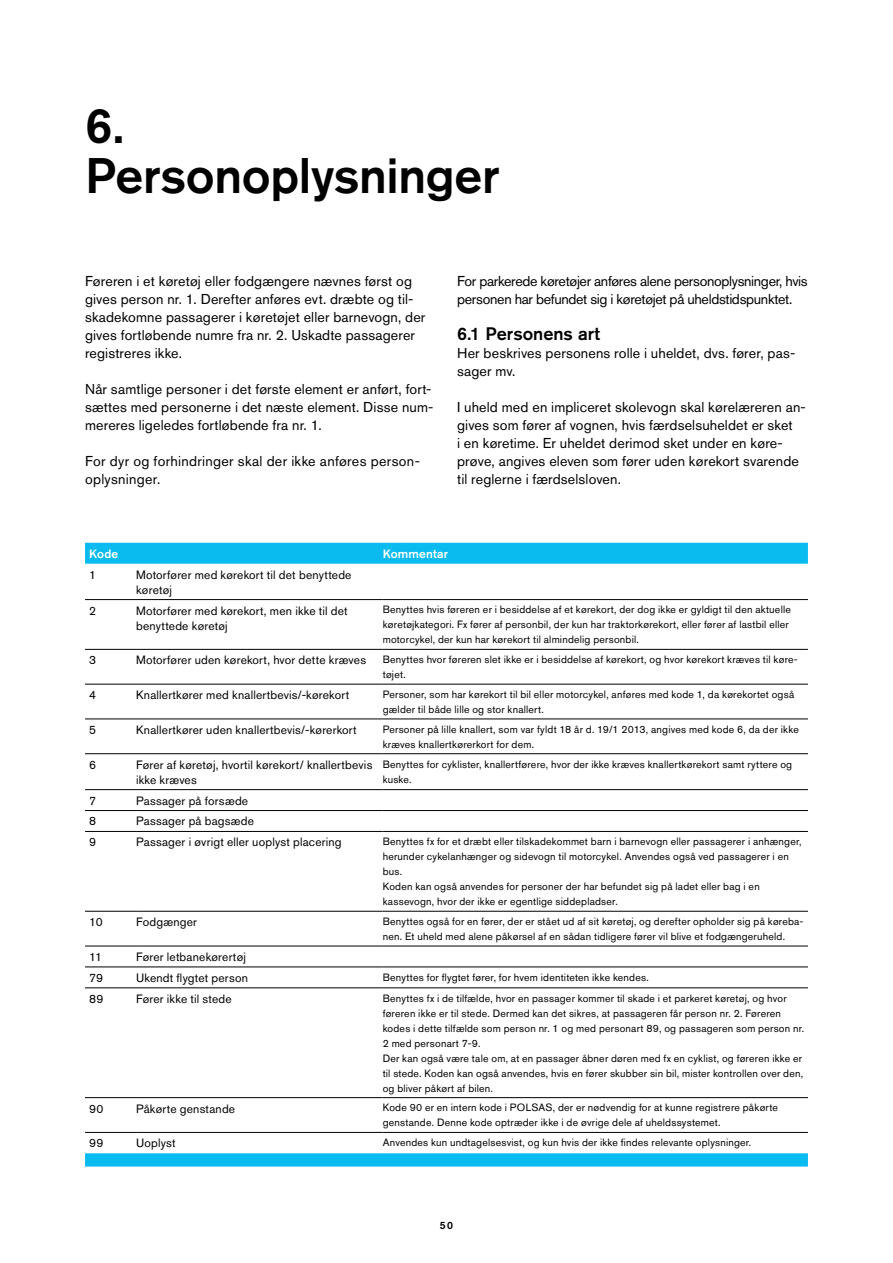
<style>
.page{position:relative;width:893px;height:1263px;background:#fff}
.page>*{position:absolute;margin:0;border:0;box-sizing:border-box;transform-origin:0 0}
.t1{font:500 49.5px/49.5px "Akzidenz Grotesk Std";letter-spacing:-.01em;color:#000}
.t2{font:500 18px "Akzidenz Grotesk Std";color:#000}
.t3{font:14.25px/18px "Akzidenz Grotesk Std";letter-spacing:.01em;color:#000}
.t4{font:14.25px/18px "Akzidenz Grotesk Std";letter-spacing:-.02em;color:#000}
.t5{font:12px/15px "Akzidenz Grotesk Std";letter-spacing:.015em;color:#000}
.t6{font:500 12px "Akzidenz Grotesk Std";letter-spacing:.015em;color:#fff}
.t7{font:10.5px/15px "Akzidenz Grotesk Std";letter-spacing:.02em;color:#000}
.t8{font:500 10.5px "Akzidenz Grotesk Std";color:#000}
</style>
<div class="page">
<svg style="left:85px;top:543px;width:723px;height:623px"></svg>
<hr style="left:85px;top:599px;width:51px;height:1px;background:#000">
<hr style="left:136px;top:599px;width:247px;height:1px;background:#000">
<hr style="left:383px;top:599px;width:425px;height:1px;background:#000">
<hr style="left:85px;top:649px;width:51px;height:1px;background:#000">
<hr style="left:136px;top:649px;width:247px;height:1px;background:#000">
<hr style="left:383px;top:649px;width:425px;height:1px;background:#000">
<hr style="left:85px;top:684px;width:51px;height:1px;background:#000">
<hr style="left:136px;top:684px;width:247px;height:1px;background:#000">
<hr style="left:383px;top:684px;width:425px;height:1px;background:#000">
<hr style="left:85px;top:719px;width:51px;height:1px;background:#000">
<hr style="left:136px;top:719px;width:247px;height:1px;background:#000">
<hr style="left:383px;top:719px;width:425px;height:1px;background:#000">
<hr style="left:85px;top:753px;width:51px;height:1px;background:#000">
<hr style="left:136px;top:753px;width:247px;height:1px;background:#000">
<hr style="left:383px;top:753px;width:425px;height:1px;background:#000">
<hr style="left:85px;top:789px;width:51px;height:1px;background:#000">
<hr style="left:136px;top:789px;width:247px;height:1px;background:#000">
<hr style="left:383px;top:789px;width:425px;height:1px;background:#000">
<hr style="left:85px;top:810px;width:51px;height:1px;background:#000">
<hr style="left:136px;top:810px;width:247px;height:1px;background:#000">
<hr style="left:383px;top:810px;width:425px;height:1px;background:#000">
<hr style="left:85px;top:831px;width:51px;height:1px;background:#000">
<hr style="left:136px;top:831px;width:247px;height:1px;background:#000">
<hr style="left:383px;top:831px;width:425px;height:1px;background:#000">
<hr style="left:85px;top:911px;width:51px;height:1px;background:#000">
<hr style="left:136px;top:911px;width:247px;height:1px;background:#000">
<hr style="left:383px;top:911px;width:425px;height:1px;background:#000">
<hr style="left:85px;top:946px;width:51px;height:1px;background:#000">
<hr style="left:136px;top:946px;width:247px;height:1px;background:#000">
<hr style="left:383px;top:946px;width:425px;height:1px;background:#000">
<hr style="left:85px;top:967px;width:51px;height:1px;background:#000">
<hr style="left:136px;top:967px;width:247px;height:1px;background:#000">
<hr style="left:383px;top:967px;width:425px;height:1px;background:#000">
<hr style="left:85px;top:987px;width:51px;height:1px;background:#000">
<hr style="left:136px;top:987px;width:247px;height:1px;background:#000">
<hr style="left:383px;top:987px;width:425px;height:1px;background:#000">
<hr style="left:85px;top:1097px;width:51px;height:1px;background:#000">
<hr style="left:136px;top:1097px;width:247px;height:1px;background:#000">
<hr style="left:383px;top:1097px;width:425px;height:1px;background:#000">
<hr style="left:85px;top:1132px;width:51px;height:1px;background:#000">
<hr style="left:136px;top:1132px;width:247px;height:1px;background:#000">
<hr style="left:383px;top:1132px;width:425px;height:1px;background:#000">
<h1 class="t1" style="left:85px;top:100px;width:416px">6.<br>Personoplysninger</h1>
<p class="t3" style="left:85px;top:272px;width:342px">Føreren i et køretøj eller fodgængere nævnes først og gives person nr. 1. Derefter anføres evt. dræbte og til&shy;skadekomne passagerer i køretøjet eller barnevogn, der gives fortløbende numre fra nr. 2. Uskadte passagerer registreres ikke.</p>
<h3 class="t3" style="left:85px;top:380px;width:350px">Når samtlige personer i det første element er anført, fort&shy;sættes med personerne i det næste element. Disse num&shy;mereres ligeledes fortløbende fra nr. 1.</h3>
<h3 class="t3" style="left:85px;top:452px;width:336px">For dyr og forhindringer skal der ikke anføres person&shy;oplysninger.</h3>
<h3 class="t4" style="left:457px;top:272px;width:352px">For parkerede køretøjer anføres alene personoplysninger, hvis personen har befundet sig i køretøjet på uheldstidspunktet.</h3>
<h2 class="t2" style="left:457px;top:323px;width:145px">6.1 Personens art</h2>
<h3 class="t3" style="left:457px;top:344px;width:340px">Her beskrives personens rolle i uheldet, dvs. fører, pas&shy;sager mv.</h3>
<p class="t3" style="left:457px;top:398px;width:350px">I uheld med en impliceret skolevogn skal kørelæreren an&shy;gives som fører af vognen, hvis færdselsuheldet er sket<br>i en køretime. Er uheldet derimod sket under en køre&shy;prøve, angives eleven som fører uden kørekort svarende til reglerne i færdselsloven.</p>
<p class="t6" style="left:89px;top:546px;width:31px">Kode</p>
<p class="t6" style="left:383px;top:546px;width:67px">Kommentar</p>
<p class="t5" style="left:89px;top:567px;width:8px">1</p>
<p class="t5" style="left:136px;top:567px;width:217px">Motorfører med kørekort til det benyttede køretøj</p>
<p class="t5" style="left:89px;top:603px;width:8px">2</p>
<p class="t5" style="left:136px;top:603px;width:213px">Motorfører med kørekort, men ikke til det benyttede køretøj</p>
<p class="t7" style="left:383px;top:602px;width:410px">Benyttes hvis føreren er i besiddelse af et kørekort, der dog ikke er gyldigt til den aktuelle køretøjkategori. Fx fører af personbil, der kun har traktorkørekort, eller fører af lastbil eller motorcykel, der kun har kørekort til almindelig personbil.</p>
<p class="t5" style="left:89px;top:652px;width:8px">3</p>
<p class="t5" style="left:136px;top:652px;width:231px">Motorfører uden kørekort, hvor dette kræves</p>
<p class="t7" style="left:383px;top:652px;width:417px">Benyttes hvor føreren slet ikke er i besiddelse af kørekort, og hvor kørekort kræves til køre&shy;tøjet.</p>
<p class="t5" style="left:89px;top:687px;width:8px">4</p>
<p class="t5" style="left:136px;top:687px;width:215px">Knallertkører med knallertbevis/-kørekort</p>
<p class="t7" style="left:383px;top:687px;width:413px">Personer, som har kørekort til bil eller motorcykel, anføres med kode 1, da kørekortet også gælder til både lille og stor knallert.</p>
<p class="t5" style="left:89px;top:722px;width:8px">5</p>
<p class="t5" style="left:136px;top:722px;width:222px">Knallertkører uden knallertbevis/-kørerkort</p>
<p class="t7" style="left:383px;top:721px;width:418px">Personer på lille knallert, som var fyldt 18 år d. 19/1 2013, angives med kode 6, da der ikke kræves knallertkørerkort for dem.</p>
<p class="t5" style="left:89px;top:757px;width:8px">6</p>
<p class="t5" style="left:136px;top:757px;width:238px">Fører af køretøj, hvortil kørekort/ knallertbevis ikke kræves</p>
<p class="t7" style="left:383px;top:756px;width:411px">Benyttes for cyklister, knallertførere, hvor der ikke kræves knallertkørekort samt ryttere og kuske.</p>
<p class="t5" style="left:89px;top:793px;width:8px">7</p>
<p class="t5" style="left:136px;top:793px;width:114px">Passager på forsæde</p>
<p class="t5" style="left:89px;top:814px;width:8px">8</p>
<p class="t5" style="left:136px;top:814px;width:120px">Passager på bagsæde</p>
<p class="t5" style="left:89px;top:835px;width:8px">9</p>
<p class="t5" style="left:136px;top:835px;width:207px">Passager i øvrigt eller uoplyst placering</p>
<p class="t7" style="left:383px;top:834px;width:420px">Benyttes fx for et dræbt eller tilskadekommet barn i barnevogn eller passagerer i anhænger, herunder cykelanhænger og sidevogn til motorcykel. Anvendes også ved passagerer i en bus.<br>Koden kan også anvendes for personer der har befundet sig på ladet eller bag i en kassevogn, hvor der ikke er egentlige siddepladser.</p>
<p class="t5" style="left:89px;top:914px;width:15px">10</p>
<p class="t5" style="left:136px;top:914px;width:62px">Fodgænger</p>
<p class="t7" style="left:383px;top:914px;width:422px">Benyttes også for en fører, der er stået ud af sit køretøj, og derefter opholder sig på køreba&shy;nen. Et uheld med alene påkørsel af en sådan tidligere fører vil blive et fodgængeruheld.</p>
<p class="t5" style="left:89px;top:949px;width:14px">11</p>
<p class="t5" style="left:136px;top:949px;width:111px">Fører letbanekørertøj</p>
<p class="t5" style="left:89px;top:970px;width:15px">79</p>
<p class="t5" style="left:136px;top:970px;width:113px">Ukendt flygtet person</p>
<p class="t7" style="left:383px;top:969px;width:268px">Benyttes for flygtet fører, for hvem identiteten ikke kendes.</p>
<p class="t5" style="left:89px;top:991px;width:16px">89</p>
<p class="t5" style="left:136px;top:991px;width:97px">Fører ikke til stede</p>
<p class="t7" style="left:383px;top:990px;width:423px">Benyttes fx i de tilfælde, hvor en passager kommer til skade i et parkeret køretøj, og hvor føreren ikke er til stede. Dermed kan det sikres, at passageren får person nr. 2. Føreren kodes i dette tilfælde som person nr. 1 og med personart 89, og passageren som person nr.<br>2 med personart 7-9.<br>Der kan også være tale om, at en passager åbner døren med fx en cyklist, og føreren ikke er til stede. Koden kan også anvendes, hvis en fører skubber sin bil, mister kontrollen over den, og bliver påkørt af bilen.</p>
<p class="t5" style="left:89px;top:1101px;width:16px">90</p>
<p class="t5" style="left:136px;top:1101px;width:101px">Påkørte genstande</p>
<p class="t7" style="left:383px;top:1100px;width:397px">Kode 90 er en intern kode i POLSAS, der er nødvendig for at kunne registrere påkørte genstande. Denne kode optræder ikke i de øvrige dele af uheldssystemet.</p>
<p class="t5" style="left:89px;top:1135px;width:16px">99</p>
<p class="t5" style="left:136px;top:1135px;width:41px">Uoplyst</p>
<p class="t7" style="left:383px;top:1135px;width:370px">Anvendes kun undtagelsesvist, og kun hvis der ikke findes relevante oplysninger.</p>
<p class="t8" style="left:440px;top:1219px;width:15px">50</p>
</div>
